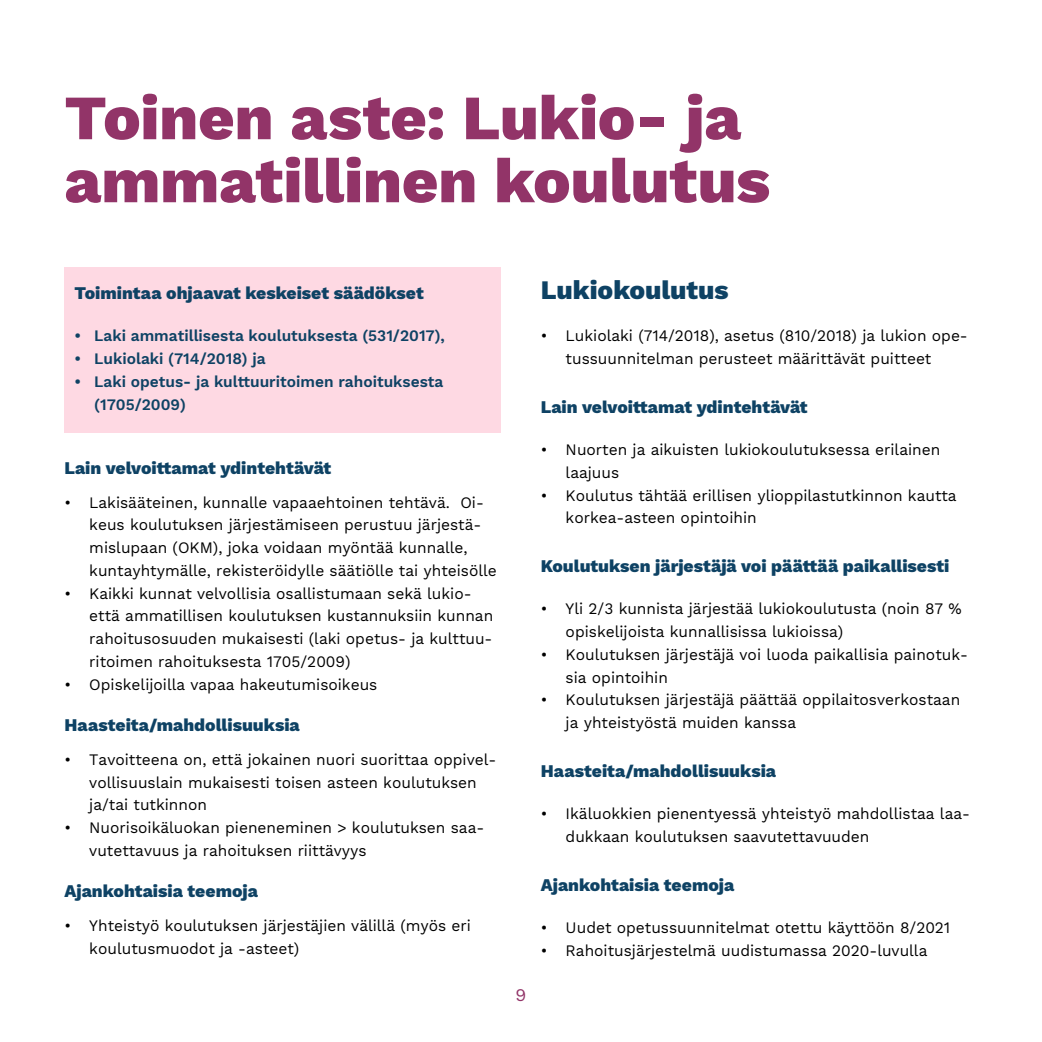
<style>
.page{position:relative;width:1042px;height:1042px;background:#fff}
.page>*{position:absolute;margin:0;border:0;box-sizing:border-box;transform-origin:0 0}
.OTS{font:800 63px/63px "Work Sans";color:#923468}
.Vots1{font:800 26.25px "Work Sans";color:#0e4264}
.Vots2{font:800 17.5px "Work Sans";color:#0e4264}
.t1{font:17.5px "Work Sans";color:#923468}
.t2{font:15.75px/22.8px "Work Sans";color:#000}
.t3{font:600 15.75px/22.8px "Work Sans";color:#0e4264}
</style>
<div class="page">
<div style="left:64px;top:267px;width:437px;height:166px;background:#fed9e3"></div>
<p class="OTS" style="left:64px;top:90px;width:707px">Toinen aste: Lukio- ja ammatillinen koulutus</p>
<p class="Vots2" style="left:74px;top:283px;width:351px">Toimintaa ohjaavat keskeiset säädökset</p>
<p class="t3" style="left:74px;top:325px;width:372px">• Laki ammatillisesta koulutuksesta (531/2017),</p>
<p class="t3" style="left:74px;top:348px;width:193px">• Lukiolaki (714/2018) ja</p>
<p class="t3" style="left:94px;top:371px;width:351px;text-indent:-20px">• Laki opetus- ja kulttuuritoimen rahoituksesta (1705/2009)</p>
<p class="Vots2" style="left:64px;top:457px;width:268px">Lain velvoittamat ydintehtävät</p>
<p class="t2" style="left:89px;top:491px;width:409px;text-indent:-25px">• Lakisääteinen, kunnalle vapaaehtoinen tehtävä. Oi&shy;keus koulutuksen järjestämiseen perustuu järjestä&shy;mislupaan (OKM), joka voidaan myöntää kunnalle, kuntayhtymälle, rekisteröidylle säätiölle tai yhteisölle</p>
<p class="t2" style="left:89px;top:582px;width:405px;text-indent:-25px">• Kaikki kunnat velvollisia osallistumaan sekä lukio&shy;että ammatillisen koulutuksen kustannuksiin kunnan rahoitusosuuden mukaisesti (laki opetus- ja kulttuu&shy;ritoimen rahoituksesta 1705/2009)</p>
<p class="t2" style="left:64px;top:673px;width:314px">• Opiskelijoilla vapaa hakeutumisoikeus</p>
<p class="Vots2" style="left:64px;top:715px;width:237px">Haasteita/mahdollisuuksia</p>
<p class="t2" style="left:89px;top:749px;width:408px;text-indent:-25px">• Tavoitteena on, että jokainen nuori suorittaa oppivel&shy;vollisuuslain mukaisesti toisen asteen koulutuksen ja/tai tutkinnon</p>
<p class="t2" style="left:89px;top:817px;width:396px;text-indent:-25px">• Nuorisoikäluokan pieneneminen &gt; koulutuksen saa&shy;vutettavuus ja rahoituksen riittävyys</p>
<p class="Vots2" style="left:64px;top:881px;width:195px">Ajankohtaisia teemoja</p>
<p class="t2" style="left:89px;top:915px;width:383px;text-indent:-25px">• Yhteistyö koulutuksen järjestäjien välillä (myös eri koulutusmuodot ja -asteet)</p>
<p class="t1" style="left:515px;top:985px;width:12px">9</p>
<p class="Vots1" style="left:541px;top:275px;width:189px">Lukiokoulutus</p>
<p class="t2" style="left:566px;top:325px;width:404px;text-indent:-25px">• Lukiolaki (714/2018), asetus (810/2018) ja lukion ope&shy;tussuunnitelman perusteet määrittävät puitteet</p>
<p class="Vots2" style="left:541px;top:397px;width:268px">Lain velvoittamat ydintehtävät</p>
<p class="t2" style="left:566px;top:439px;width:376px;text-indent:-25px">• Nuorten ja aikuisten lukiokoulutuksessa erilainen laajuus</p>
<p class="t2" style="left:566px;top:484px;width:392px;text-indent:-25px">• Koulutus tähtää erillisen ylioppilastutkinnon kautta korkea-asteen opintoihin</p>
<p class="Vots2" style="left:541px;top:556px;width:410px">Koulutuksen järjestäjä voi päättää paikallisesti</p>
<p class="t2" style="left:566px;top:598px;width:398px;text-indent:-25px">• Yli 2/3 kunnista järjestää lukiokoulutusta (noin 87 % opiskelijoista kunnallisissa lukioissa)</p>
<p class="t2" style="left:566px;top:644px;width:404px;text-indent:-25px">• Koulutuksen järjestäjä voi luoda paikallisia painotuk&shy;sia opintoihin</p>
<p class="t2" style="left:566px;top:689px;width:396px;text-indent:-25px">• Koulutuksen järjestäjä päättää oppilaitosverkostaan ja yhteistyöstä muiden kanssa</p>
<p class="Vots2" style="left:541px;top:761px;width:237px">Haasteita/mahdollisuuksia</p>
<p class="t2" style="left:566px;top:803px;width:406px;text-indent:-25px">• Ikäluokkien pienentyessä yhteistyö mahdollistaa laa&shy;dukkaan koulutuksen saavutettavuuden</p>
<p class="Vots2" style="left:541px;top:875px;width:195px">Ajankohtaisia teemoja</p>
<p class="t2" style="left:541px;top:917px;width:411px">• Uudet opetussuunnitelmat otettu käyttöön 8/2021</p>
<p class="t2" style="left:541px;top:939px;width:388px">• Rahoitusjärjestelmä uudistumassa 2020-luvulla</p>
</div>
